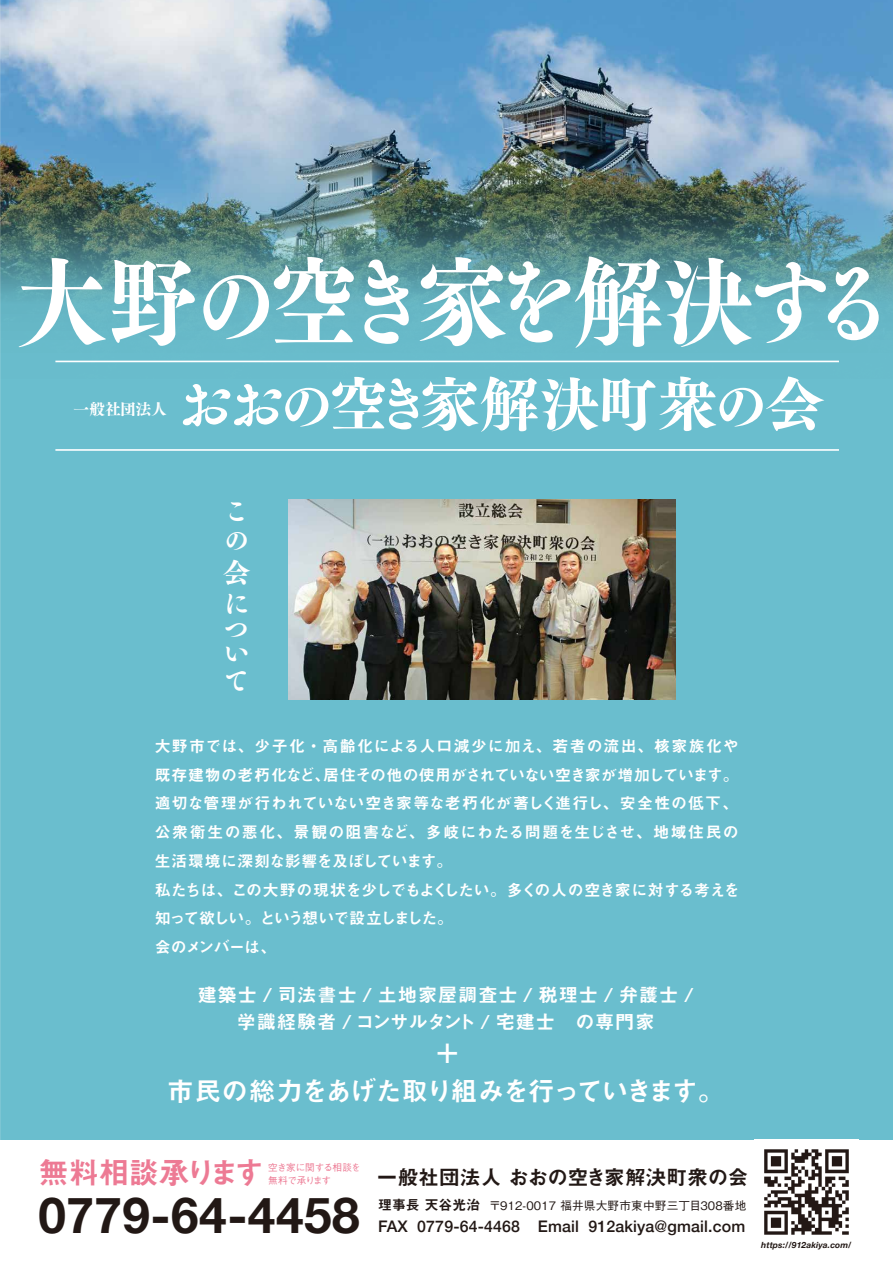
<style>
.page{position:relative;width:893px;height:1263px;background:#fff}
.page>*{position:absolute;margin:0;border:0;box-sizing:border-box;transform-origin:0 0}
.t1{font:98.25px "Tsuku BMD Min Std E";letter-spacing:-.11em;color:#fff;scale:.92 1}
.t2{font:59.55px "Tsuku BMD Min Std E";letter-spacing:-.11em;color:#fff}
.t3{font:700 49.5px "Helvetica Neue";letter-spacing:.01em;color:#221815}
.t4{font:30.45px "Midashi Go Pro MB31";letter-spacing:-.01em;color:#ed7a94}
.t5{font:27.6px/28.5px "Tsuku BMD Min Std E";color:#fff}
.t6{font:26.55px "Midashi Go Pro MB31";letter-spacing:-.055em;color:#fff}
.t7{font:20.55px "Midashi Go Pr 6 N MB31";letter-spacing:.01em;color:#221815}
.t8{font:19.2px/26.5px "Midashi Go Pro MB31";letter-spacing:.05em;color:#fff;text-align:center}
.t9{font:15.9px/28.7px "Midashi Go Pro MB31";letter-spacing:.01em;color:#fff}
.t10{font:500 15.9px "Helvetica Neue";letter-spacing:.01em;color:#221815}
.t11{font:15.6px "Tsuku BMD Min Std E";color:#fff}
.t12{font:13.8px "Midashi Go Pr 6 N MB31";letter-spacing:.01em;color:#221815}
.t13{font:500 11.7px "Gothic BBB Pro";letter-spacing:.01em;color:#221815}
.t14{font:500 9.6px/12.8px "Gothic BBB Pr 6 N";letter-spacing:-.055em;color:#ed7a94}
.t15{font:italic 700 8.55px "Helvetica Neue";letter-spacing:.01em;color:#221815}
</style>
<div class="page">
<img style="left:0;top:0;width:893px;height:1235px">
<h1 class="t1" style="left:17px;top:213px;width:959px">大野の空き家を解決する</h1>
<p class="t11" style="left:74px;top:395px;width:95px">一般社団法人</p>
<h2 class="t2" style="left:175px;top:350px;width:651px">おおの空き家解決町衆の会</h2>
<h3 class="t5" style="left:223px;top:493px;width:26px">この</h3>
<h3 class="t5" style="left:223px;top:552px;width:29px;line-height:31.8px">会に</h3>
<h3 class="t5" style="left:223px;top:613px;width:26px;line-height:24px">つい</h3>
<h3 class="t5" style="left:223px;top:662px;width:25px">て</h3>
<p class="t9" style="left:155px;top:730px;width:587px">大野市では、少子化・高齢化による人口減少に加え、若者の流出、核家族化や既存建物の老朽化など、居住その他の使用がされていない空き家が増加しています。適切な管理が行われていない空き家等な老朽化が著しく進行し、安全性の低下、公衆衛生の悪化、景観の阻害など、多岐にわたる問題を生じさせ、地域住民の生活環境に深刻な影響を及ぼしています。<br>私たちは、この大野の現状を少しでもよくしたい。多くの人の空き家に対する考えを知って欲しい。という想いで設立しました。<br>会のメンバーは、</p>
<p class="t8" style="left:198px;top:979px;width:497px">建築士 / 司法書士 / 土地家屋調査士 / 税理士 / 弁護士 /学識経験者 / コンサルタント / 宅建士　の専門家</p>
<h3 class="t6" style="left:434px;top:1031px;width:28px">＋</h3>
<h3 class="t6" style="left:167px;top:1070px;width:559px">市民の総力をあげた取り組みを行っていきます。</h3>
<h3 class="t4" style="left:39px;top:1148px;width:228px">無料相談承ります</h3>
<p class="t14" style="left:268px;top:1161px;width:94px">空き家に関する相談を無料で承ります</p>
<h3 class="t3" style="left:38px;top:1176px;width:323px">0779-64-4458</h3>
<p class="t7" style="left:377px;top:1161px;width:373px">一般社団法人 おおの空き家解決町衆の会</p>
<p class="t12" style="left:378px;top:1194px;width:104px">理事長 天谷光治</p>
<p class="t13" style="left:489px;top:1196px;width:259px">〒912-0017 福井県大野市東中野三丁目308番地</p>
<p class="t10" style="left:378px;top:1214px;width:369px">FAX 0779-64-4468 Email 912akiya@gmail.com</p>
<p class="t15" style="left:761px;top:1238px;width:92px">https://912akiya.com/</p>
</div>
